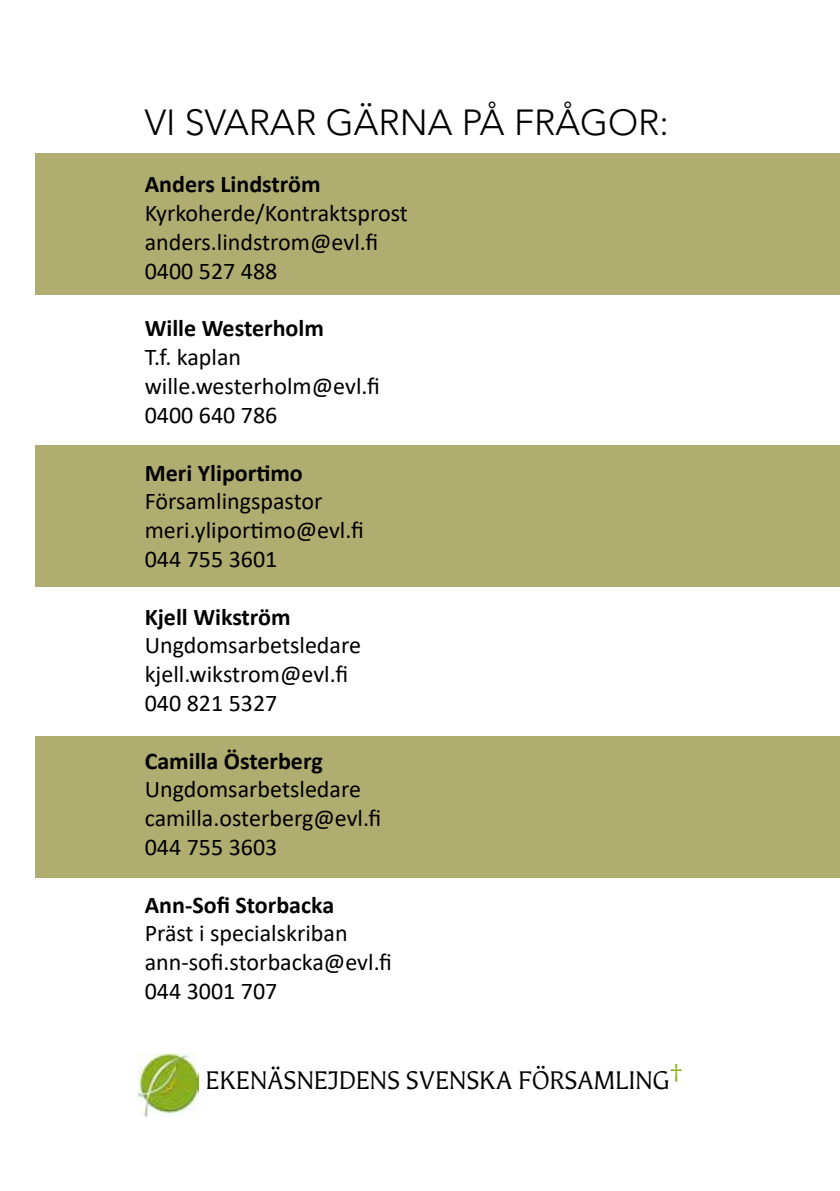
<style>
.page{position:relative;width:840px;height:1191px;background:#fff}
.page>*{position:absolute;margin:0;border:0;box-sizing:border-box;transform-origin:0 0}
.t1{font:300 36px "Avenir LT Std";color:#000}
.t2{font:24px/28.8px "Calibri";color:#000}
.t3{font:700 24px "Calibri";color:#000}
.t4{font:24px "Martti";letter-spacing:.015em;color:#000}
.s1{font-size:28px;color:#8bae1f}
</style>
<div class="page">
<div style="left:35px;top:736px;width:804px;height:141px;background:#afad70"></div>
<div style="left:35px;top:445px;width:804px;height:141px;background:#afad70"></div>
<div style="left:35px;top:154px;width:804px;height:141px;background:#afad70"></div>
<img style="left:137px;top:1053px;width:61px;height:63px">
<h1 class="t1" style="left:145px;top:101px;width:525px">VI SVARAR GÄRNA PÅ FRÅGOR:</h1>
<p class="t3" style="left:145px;top:167px;width:177px">Anders Lindström</p>
<p class="t2" style="left:145px;top:198px;width:264px">Kyrkoherde/Kontraktsprost anders.lindstrom@evl.fi<br>0400 527 488</p>
<p class="t3" style="left:145px;top:311px;width:181px">Wille Westerholm</p>
<p class="t2" style="left:145px;top:342px;width:236px">T.f. kaplan wille.westerholm@evl.fi<br>0400 640 786</p>
<p class="t3" style="left:145px;top:455px;width:159px">Meri Yliportimo</p>
<p class="t2" style="left:145px;top:486px;width:220px">Församlingspastor meri.yliportimo@evl.fi<br>044 755 3601</p>
<p class="t3" style="left:145px;top:599px;width:147px">Kjell Wikström</p>
<p class="t2" style="left:145px;top:630px;width:218px">Ungdomsarbetsledare kjell.wikstrom@evl.fi<br>040 821 5327</p>
<p class="t3" style="left:145px;top:743px;width:179px">Camilla Österberg</p>
<p class="t2" style="left:145px;top:774px;width:238px">Ungdomsarbetsledare camilla.osterberg@evl.fi<br>044 755 3603</p>
<p class="t3" style="left:145px;top:887px;width:191px">Ann-Sofi Storbacka</p>
<p class="t2" style="left:145px;top:918px;width:248px">Präst i specialskriban ann-sofi.storbacka@evl.fi<br>044 3001 707</p>
<p class="t4" style="left:206px;top:1065px;width:478px">EKENÄSNEJDENS SVENSKA FÖRSAMLING<span class="s1">¤</span></p>
</div>
